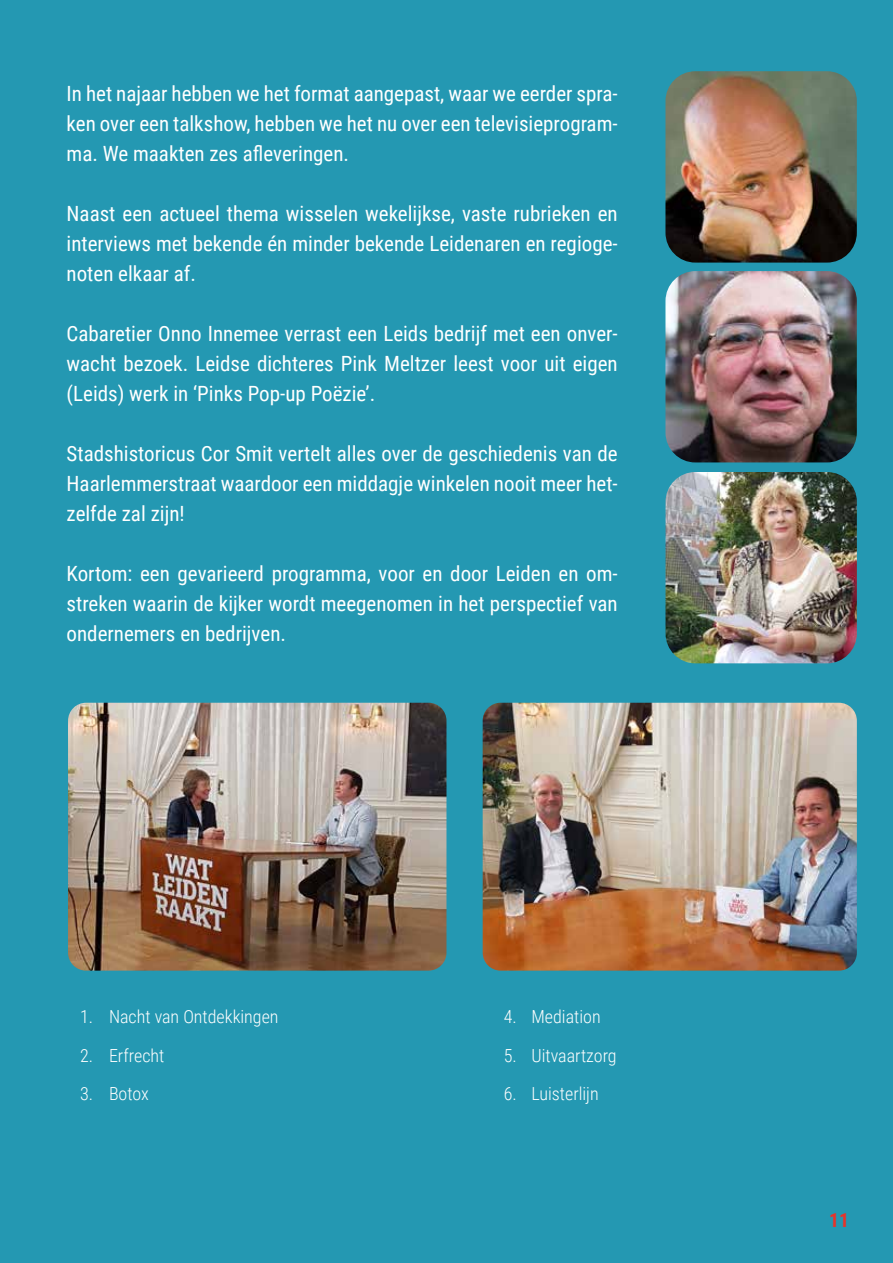
<style>
.page{position:relative;width:893px;height:1263px;background:#2498b2}
.page>*{position:absolute;margin:0;border:0;box-sizing:border-box;transform-origin:0 0}
.t1{font:21px/30px "Roboto Condensed";color:#fff;text-align:justify}
.t2{font:700 19.5px "Roboto Condensed";color:#e7332a}
.t3{font:300 18px "Roboto Condensed";color:#fff}
</style>
<div class="page">
<img style="left:68px;top:703px;width:378px;height:268px">
<img style="left:483px;top:703px;width:374px;height:268px">
<img style="left:665px;top:271px;width:192px;height:191px">
<img style="left:665px;top:472px;width:192px;height:191px">
<img style="left:665px;top:71px;width:192px;height:192px">
<p class="t1" style="left:67px;top:78px;width:553px">In het najaar hebben we het format aangepast, waar we eerder spra&shy;ken over een talkshow, hebben we het nu over een televisieprogram&shy;ma. We maakten zes afleveringen.</p>
<p class="t1" style="left:67px;top:198px;width:553px">Naast een actueel thema wisselen wekelijkse, vaste rubrieken en interviews met bekende én minder bekende Leidenaren en regioge&shy;noten elkaar af.</p>
<p class="t1" style="left:67px;top:318px;width:553px">Cabaretier Onno Innemee verrast een Leids bedrijf met een onver&shy;wacht bezoek. Leidse dichteres Pink Meltzer leest voor uit eigen (Leids) werk in ‘Pinks Pop-up Poëzie’.</p>
<p class="t1" style="left:67px;top:438px;width:553px">Stadshistoricus Cor Smit vertelt alles over de geschiedenis van de Haarlemmerstraat waardoor een middagje winkelen nooit meer het&shy;zelfde zal zijn!</p>
<p class="t1" style="left:67px;top:558px;width:553px">Kortom: een gevarieerd programma, voor en door Leiden en om&shy;streken waarin de kijker wordt meegenomen in het perspectief van ondernemers en bedrijven.</p>
<p class="t3" style="left:80px;top:1004px;width:200px">1. Nacht van Ontdekkingen</p>
<p class="t3" style="left:504px;top:1004px;width:98px">4. Mediation</p>
<p class="t3" style="left:80px;top:1042px;width:86px">2. Erfrecht</p>
<p class="t3" style="left:504px;top:1042px;width:114px">5. Uitvaartzorg</p>
<p class="t3" style="left:80px;top:1081px;width:70px">3. Botox</p>
<p class="t3" style="left:504px;top:1081px;width:96px">6. Luisterlijn</p>
<p class="t2" style="left:829px;top:1206px;width:21px">11</p>
</div>
